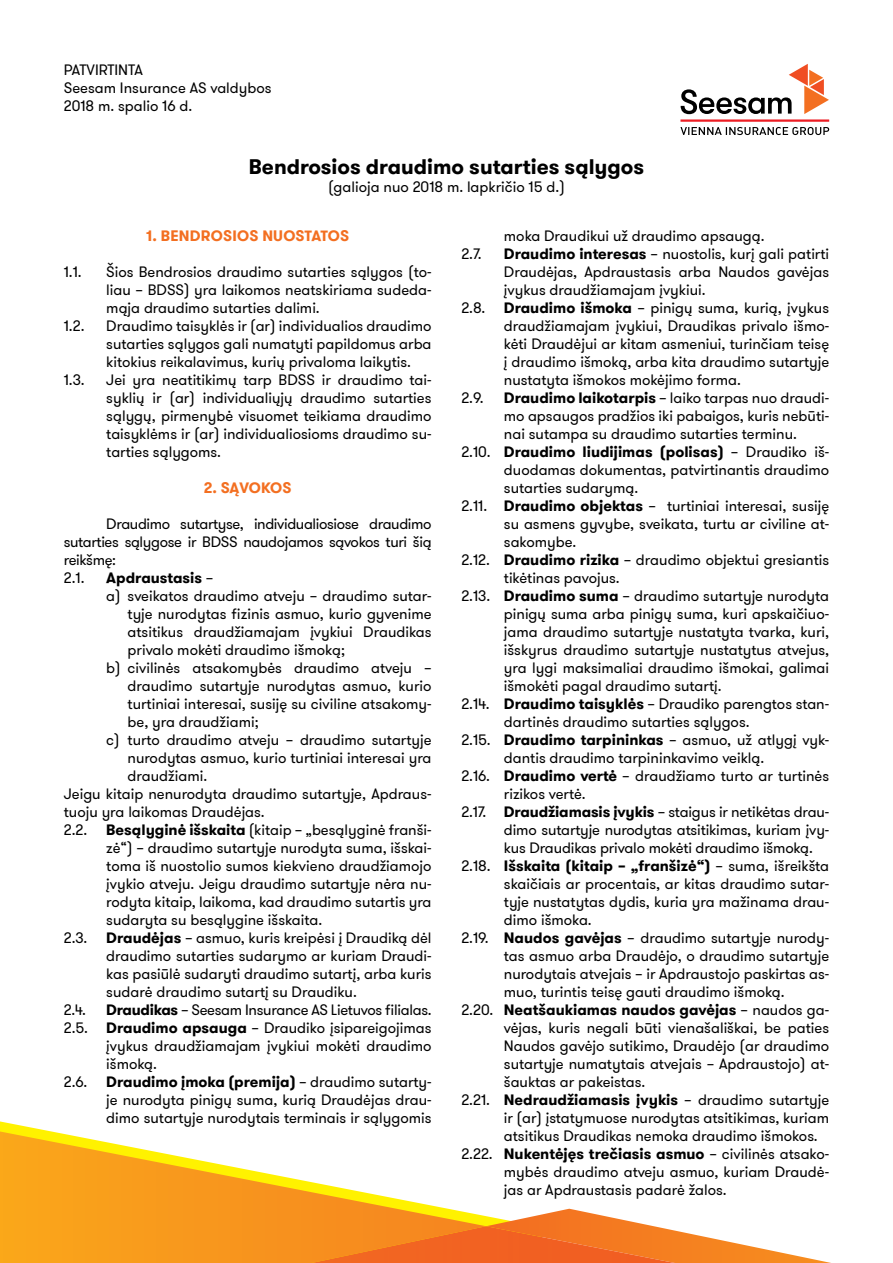
<style>
.page{position:relative;width:893px;height:1263px;background:#fff}
.page>*{position:absolute;margin:0;border:0;box-sizing:border-box;transform-origin:0 0}
.t1{font:700 21px "GT Walsheim Pro";color:#000}
._2_punktas{font:15px/18px "GT Walsheim Pro";color:#000;text-align:justify}
._3_punktas{font:15px/18px "GT Walsheim Pro";color:#000;text-align:justify}
._2_punktas-2{font:15px "GT Walsheim Pro";letter-spacing:-.02em;color:#000}
.Pavadinimas{font:700 15px "GT Walsheim Pro";letter-spacing:.015em;color:#f36f21}
._2_punktas-3{font:700 15px "GT Walsheim Pro";color:#000}
.Pavadinimas-2{font:700 15px "GT Walsheim Pro";letter-spacing:-.005em;color:#f36f21}
.s1{font-weight:400}
.s2{font-weight:700}
</style>
<div class="page">
<svg style="left:486px;top:1209px;width:345px;height:54px"></svg>
<svg style="left:0;top:1131px;width:486px;height:132px"></svg>
<img style="left:312px;top:1226px;width:363px;height:37px">
<hr style="left:680px;top:119px;width:149px;height:3px;background:#ed1d24">
<svg style="left:680px;top:127px;width:149px;height:8px"></svg>
<svg style="left:681px;top:64px;width:148px;height:50px"></svg>
<p class="_2_punktas" style="left:64px;top:61px;width:81px">PATVIRTINTA</p>
<p class="_2_punktas" style="left:64px;top:79px;width:209px">Seesam Insurance AS valdybos</p>
<p class="_2_punktas" style="left:64px;top:97px;width:130px">2018 m. spalio 16 d.</p>
<p class="t1" style="left:249px;top:153px;width:397px">Bendrosios draudimo sutarties sąlygos</p>
<p class="_2_punktas" style="left:328px;top:178px;width:238px">(galioja nuo 2018 m. lapkričio 15 d.)</p>
<p class="Pavadinimas" style="left:146px;top:226px;width:204px">1. BENDROSIOS NUOSTATOS</p>
<p class="_2_punktas" style="left:504px;top:227px;width:262px">moka Draudikui už draudimo apsaugą.</p>
<p class="_2_punktas" style="left:64px;top:263px;width:19px">1.1.</p>
<p class="_2_punktas" style="left:106px;top:263px;width:327px">Šios Bendrosios draudimo sutarties sąlygos (to&shy;liau – BDSS) yra laikomos neatskiriama sudeda&shy;mąja draudimo sutarties dalimi.</p>
<p class="_2_punktas" style="left:64px;top:317px;width:22px">1.2.</p>
<p class="_2_punktas" style="left:106px;top:317px;width:327px">Draudimo taisyklės ir (ar) individualios draudimo sutarties sąlygos gali numatyti papildomus arba kitokius reikalavimus, kurių privaloma laikytis.</p>
<p class="_2_punktas" style="left:64px;top:371px;width:22px">1.3.</p>
<p class="_2_punktas" style="left:106px;top:371px;width:327px">Jei yra neatitikimų tarp BDSS ir draudimo tai&shy;syklių ir (ar) individualiųjų draudimo sutarties sąlygų, pirmenybė visuomet teikiama draudimo taisyklėms ir (ar) individualiosioms draudimo su&shy;tarties sąlygoms.</p>
<p class="Pavadinimas-2" style="left:204px;top:478px;width:89px">2. SĄVOKOS</p>
<p class="_2_punktas" style="left:64px;top:515px;width:369px;text-indent:43px">Draudimo sutartyse, individualiosiose draudimo sutarties sąlygose ir BDSS naudojamos sąvokos turi šią reikšmę:</p>
<p class="_2_punktas" style="left:64px;top:569px;width:22px">2.1.</p>
<p class="_2_punktas-3" style="left:106px;top:568px;width:109px">Apdraustasis <span class="s1">–</span></p>
<p class="_3_punktas" style="left:128px;top:587px;width:306px;text-indent:-21px">a) sveikatos draudimo atveju – draudimo sutar&shy;tyje nurodytas fizinis asmuo, kurio gyvenime atsitikus draudžiamajam įvykiui Draudikas privalo mokėti draudimo išmoką;</p>
<p class="_3_punktas" style="left:128px;top:659px;width:306px;text-indent:-21px">b) civilinės atsakomybės draudimo atveju – draudimo sutartyje nurodytas asmuo, kurio turtiniai interesai, susiję su civiline atsakomy&shy;be, yra draudžiami;</p>
<p class="_3_punktas" style="left:128px;top:731px;width:306px;text-indent:-21px">c) turto draudimo atveju – draudimo sutartyje nurodytas asmuo, kurio turtiniai interesai yra draudžiami.</p>
<p class="_2_punktas" style="left:64px;top:785px;width:369px">Jeigu kitaip nenurodyta draudimo sutartyje, Apdraus&shy;tuoju yra laikomas Draudėjas.</p>
<p class="_2_punktas" style="left:64px;top:821px;width:25px">2.2.</p>
<p class="_2_punktas" style="left:106px;top:821px;width:327px"><span class="s2">Besąlyginė išskaita</span> (kitaip – „besąlyginė franši&shy;zė“) – draudimo sutartyje nurodyta suma, išskai&shy;toma iš nuostolio sumos kiekvieno draudžiamojo įvykio atveju. Jeigu draudimo sutartyje nėra nu&shy;rodyta kitaip, laikoma, kad draudimo sutartis yra sudaryta su besąlygine išskaita.</p>
<p class="_2_punktas" style="left:64px;top:929px;width:25px">2.3.</p>
<p class="_2_punktas" style="left:106px;top:929px;width:327px"><span class="s2">Draudėjas</span> – asmuo, kuris kreipėsi į Draudiką dėl draudimo sutarties sudarymo ar kuriam Draudi&shy;kas pasiūlė sudaryti draudimo sutartį, arba kuris sudarė draudimo sutartį su Draudiku.</p>
<p class="_2_punktas" style="left:64px;top:1001px;width:24px">2.4.</p>
<p class="_2_punktas-2" style="left:106px;top:1000px;width:327px"><span class="s2">Draudikas</span> – Seesam Insurance AS Lietuvos filialas.</p>
<p class="_2_punktas" style="left:106px;top:1019px;width:327px;text-indent:-43px">2.5. <span class="s2">Draudimo apsauga</span> – Draudiko įsipareigojimas įvykus draudžiamajam įvykiui mokėti draudimo išmoką.</p>
<p class="_2_punktas" style="left:64px;top:1073px;width:25px">2.6.</p>
<p class="_2_punktas" style="left:106px;top:1073px;width:327px"><span class="s2">Draudimo įmoka (premija)</span> – draudimo sutarty&shy;je nurodyta pinigų suma, kurią Draudėjas drau&shy;dimo sutartyje nurodytais terminais ir sąlygomis</p>
<p class="_2_punktas" style="left:461px;top:245px;width:22px">2.7.</p>
<p class="_2_punktas" style="left:504px;top:245px;width:327px"><span class="s2">Draudimo interesas</span> – nuostolis, kurį gali patirti Draudėjas, Apdraustasis arba Naudos gavėjas įvykus draudžiamajam įvykiui.</p>
<p class="_2_punktas" style="left:504px;top:299px;width:327px;text-indent:-43px">2.8. <span class="s2">Draudimo išmoka</span> – pinigų suma, kurią, įvykus draudžiamajam įvykiui, Draudikas privalo išmo&shy;kėti Draudėjui ar kitam asmeniui, turinčiam teisę į draudimo išmoką, arba kita draudimo sutartyje nustatyta išmokos mokėjimo forma.</p>
<p class="_2_punktas" style="left:461px;top:389px;width:24px">2.9.</p>
<p class="_2_punktas" style="left:504px;top:389px;width:327px"><span class="s2">Draudimo laikotarpis</span> – laiko tarpas nuo draudi&shy;mo apsaugos pradžios iki pabaigos, kuris nebūti&shy;nai sutampa su draudimo sutarties terminu.</p>
<p class="_2_punktas" style="left:504px;top:443px;width:327px;text-indent:-43px">2.10. <span class="s2">Draudimo liudijimas (polisas)</span> – Draudiko iš&shy;duodamas dokumentas, patvirtinantis draudimo sutarties sudarymą.</p>
<p class="_2_punktas" style="left:504px;top:497px;width:327px;text-indent:-43px">2.11. <span class="s2">Draudimo objektas</span> – turtiniai interesai, susiję su asmens gyvybe, sveikata, turtu ar civiline at&shy;sakomybe.</p>
<p class="_2_punktas" style="left:504px;top:551px;width:327px;text-indent:-43px">2.12. <span class="s2">Draudimo rizika</span> – draudimo objektui gresiantis tikėtinas pavojus.</p>
<p class="_2_punktas" style="left:504px;top:587px;width:327px;text-indent:-43px">2.13. <span class="s2">Draudimo suma</span> – draudimo sutartyje nurodyta pinigų suma arba pinigų suma, kuri apskaičiuo&shy;jama draudimo sutartyje nustatyta tvarka, kuri, išskyrus draudimo sutartyje nustatytus atvejus, yra lygi maksimaliai draudimo išmokai, galimai išmokėti pagal draudimo sutartį.</p>
<p class="_2_punktas" style="left:504px;top:695px;width:327px;text-indent:-43px">2.14. <span class="s2">Draudimo taisyklės</span> – Draudiko parengtos stan&shy;dartinės draudimo sutarties sąlygos.</p>
<p class="_2_punktas" style="left:504px;top:731px;width:327px;text-indent:-43px">2.15. <span class="s2">Draudimo tarpininkas</span> – asmuo, už atlygį vyk&shy;dantis draudimo tarpininkavimo veiklą.</p>
<p class="_2_punktas" style="left:504px;top:767px;width:327px;text-indent:-43px">2.16. <span class="s2">Draudimo vertė</span> – draudžiamo turto ar turtinės rizikos vertė.</p>
<p class="_2_punktas" style="left:504px;top:803px;width:327px;text-indent:-43px">2.17. <span class="s2">Draudžiamasis įvykis</span> – staigus ir netikėtas drau&shy;dimo sutartyje nurodytas atsitikimas, kuriam įvy&shy;kus Draudikas privalo mokėti draudimo išmoką.</p>
<p class="_2_punktas" style="left:504px;top:857px;width:327px;text-indent:-43px">2.18. <span class="s2">Išskaita (kitaip – „franšizė“)</span> – suma, išreikšta skaičiais ar procentais, ar kitas draudimo sutar&shy;tyje nustatytas dydis, kuria yra mažinama drau&shy;dimo išmoka.</p>
<p class="_2_punktas" style="left:504px;top:929px;width:327px;text-indent:-43px">2.19. <span class="s2">Naudos gavėjas</span> – draudimo sutartyje nurody&shy;tas asmuo arba Draudėjo, o draudimo sutartyje nurodytais atvejais – ir Apdraustojo paskirtas as&shy;muo, turintis teisę gauti draudimo išmoką.</p>
<p class="_2_punktas" style="left:504px;top:1001px;width:327px;text-indent:-43px">2.20. <span class="s2">Neatšaukiamas naudos gavėjas</span> – naudos ga&shy;vėjas, kuris negali būti vienašališkai, be paties Naudos gavėjo sutikimo, Draudėjo (ar draudimo sutartyje numatytais atvejais – Apdraustojo) at&shy;šauktas ar pakeistas.</p>
<p class="_2_punktas" style="left:504px;top:1091px;width:327px;text-indent:-43px">2.21. <span class="s2">Nedraudžiamasis įvykis</span> – draudimo sutartyje ir (ar) įstatymuose nurodytas atsitikimas, kuriam atsitikus Draudikas nemoka draudimo išmokos.</p>
<p class="_2_punktas" style="left:504px;top:1145px;width:327px;text-indent:-43px">2.22. <span class="s2">Nukentėjęs trečiasis asmuo</span> – civilinės atsako&shy;mybės draudimo atveju asmuo, kuriam Draudė&shy;jas ar Apdraustasis padarė žalos.</p>
</div>
